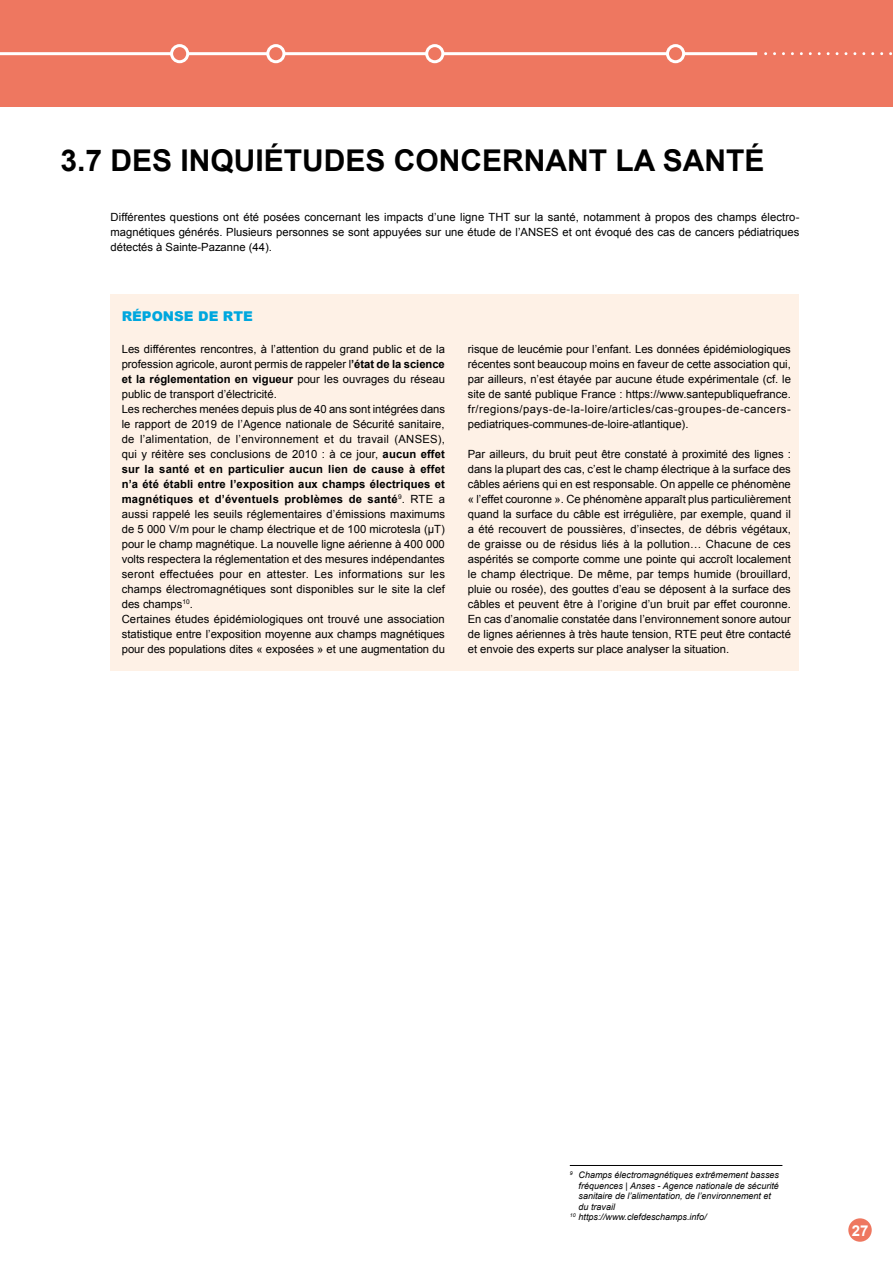
<style>
.page{position:relative;width:893px;height:1263px;background:#fff}
.page>*{position:absolute;margin:0;border:0;box-sizing:border-box;transform-origin:0 0}
.t1{font:700 30px "Arial";color:#000}
.t2{font:700 15px "Arial";color:#fff}
.t3{font:900 13.5px "Arial";color:#00a7de}
.t4{font:11.25px/15px "Arial";color:#000;text-align:justify}
.t5{font:italic 9px "Arial";color:#000}
.s1{font-weight:700}
</style>
<div class="page">
<div style="left:0;top:0;width:893px;height:106px;background:#ee7760"></div>
<hr style="left:0;top:52px;width:757px;height:3px;background:#fff">
<svg style="left:766px;top:52px;width:126px;height:3px"></svg>
<div style="left:667px;top:46px;width:17px;height:16px;background:#ee7760;border-radius:50%"></div>
<div style="left:666px;top:44px;width:19px;height:19px;border:3px solid #fff;border-radius:50%"></div>
<div style="left:427px;top:46px;width:16px;height:16px;background:#ee7760;border-radius:50%"></div>
<div style="left:425px;top:44px;width:19px;height:19px;border:3px solid #fff;border-radius:50%"></div>
<div style="left:268px;top:46px;width:16px;height:16px;background:#ee7760;border-radius:50%"></div>
<div style="left:266px;top:44px;width:19px;height:19px;border:3px solid #fff;border-radius:50%"></div>
<div style="left:172px;top:46px;width:16px;height:16px;background:#ee7760;border-radius:50%"></div>
<div style="left:170px;top:44px;width:19px;height:19px;border:3px solid #fff;border-radius:50%"></div>
<div style="left:848px;top:1218px;width:24px;height:24px;background:#ee7760;border-radius:50%"></div>
<hr style="left:570px;top:1165px;width:212px;height:1px;background:#000">
<div style="left:110px;top:294px;width:689px;height:377px;background:#fef1e6"></div>
<h1 class="t1" style="left:60px;top:140px;width:706px">3.7 DES INQUIÉTUDES CONCERNANT LA SANTÉ</h1>
<p class="t4" style="left:111px;top:209px;width:690px">Différentes questions ont été posées concernant les impacts d’une ligne THT sur la santé, notamment à propos des champs électro&shy;magnétiques générés. Plusieurs personnes se sont appuyées sur une étude de l’ANSES et ont évoqué des cas de cancers pédiatriques détectés à Sainte-Pazanne (44).</p>
<p class="t3" style="left:122px;top:307px;width:133px">RÉPONSE DE RTE</p>
<p class="t4" style="left:122px;top:342px;width:325px;text-align:left">Les différentes rencontres, à l’attention du grand public et de la profession agricole, auront permis de rappeler l<span class="s1">’état de la science et la réglementation en vigueur</span> pour les ouvrages du réseau public de transport d’électricité.<br>Les recherches menées depuis plus de 40 ans sont intégrées dans le rapport de 2019 de l’Agence nationale de Sécurité sanitaire, de l’alimentation, de l’environnement et du travail (ANSES), qui y réitère ses conclusions de 2010 : à ce jour, <span class="s1">aucun effet sur la santé et en particulier aucun lien de cause à effet n’a été établi entre l’exposition aux champs électriques et magnétiques et d’éventuels problèmes de santé</span><sup>9</sup>. RTE a aussi rappelé les seuils réglementaires d’émissions maximums de 5 000 V/m pour le champ électrique et de 100 microtesla (μT) pour le champ magnétique. La nouvelle ligne aérienne à 400 000 volts respectera la réglementation et des mesures indépendantes seront effectuées pour en attester. Les informations sur les champs électromagnétiques sont disponibles sur le site la clef des champs<sup>10</sup>.<br>Certaines études épidémiologiques ont trouvé une association statistique entre l’exposition moyenne aux champs magnétiques pour des populations dites « exposées » et une augmentation du</p>
<p class="t4" style="left:468px;top:341px;width:325px">risque de leucémie pour l’enfant. Les données épidémiologiques récentes sont beaucoup moins en faveur de cette association qui, par ailleurs, n’est étayée par aucune étude expérimentale (cf. le site de santé publique France : https://www.santepubliquefrance. fr/regions/pays-de-la-loire/articles/cas-groupes-de-cancers&shy;pediatriques-communes-de-loire-atlantique).</p>
<p class="t4" style="left:468px;top:446px;width:325px">Par ailleurs, du bruit peut être constaté à proximité des lignes : dans la plupart des cas, c’est le champ électrique à la surface des câbles aériens qui en est responsable. On appelle ce phénomène « l’effet couronne ». Ce phénomène apparaît plus particulièrement quand la surface du câble est irrégulière, par exemple, quand il a été recouvert de poussières, d’insectes, de débris végétaux, de graisse ou de résidus liés à la pollution… Chacune de ces aspérités se comporte comme une pointe qui accroît localement le champ électrique. De même, par temps humide (brouillard, pluie ou rosée), des gouttes d’eau se déposent à la surface des câbles et peuvent être à l’origine d’un bruit par effet couronne.<br>En cas d’anomalie constatée dans l’environnement sonore autour de lignes aériennes à très haute tension, RTE peut être contacté et envoie des experts sur place analyser la situation.</p>
<p class="t5" style="left:570px;top:1169px;width:211px"><sup>9</sup> Champs électromagnétiques extrêmement basses</p>
<p class="t5" style="left:579px;top:1180px;width:202px">fréquences | Anses - Agence nationale de sécurité</p>
<p class="t5" style="left:579px;top:1190px;width:194px">sanitaire de l’alimentation, de l’environnement et</p>
<p class="t5" style="left:579px;top:1201px;width:38px">du travail</p>
<p class="t5" style="left:570px;top:1211px;width:138px"><sup>10</sup> https://www.clefdeschamps.info/</p>
<h2 class="t2" style="left:852px;top:1220px;width:18px">27</h2>
</div>
